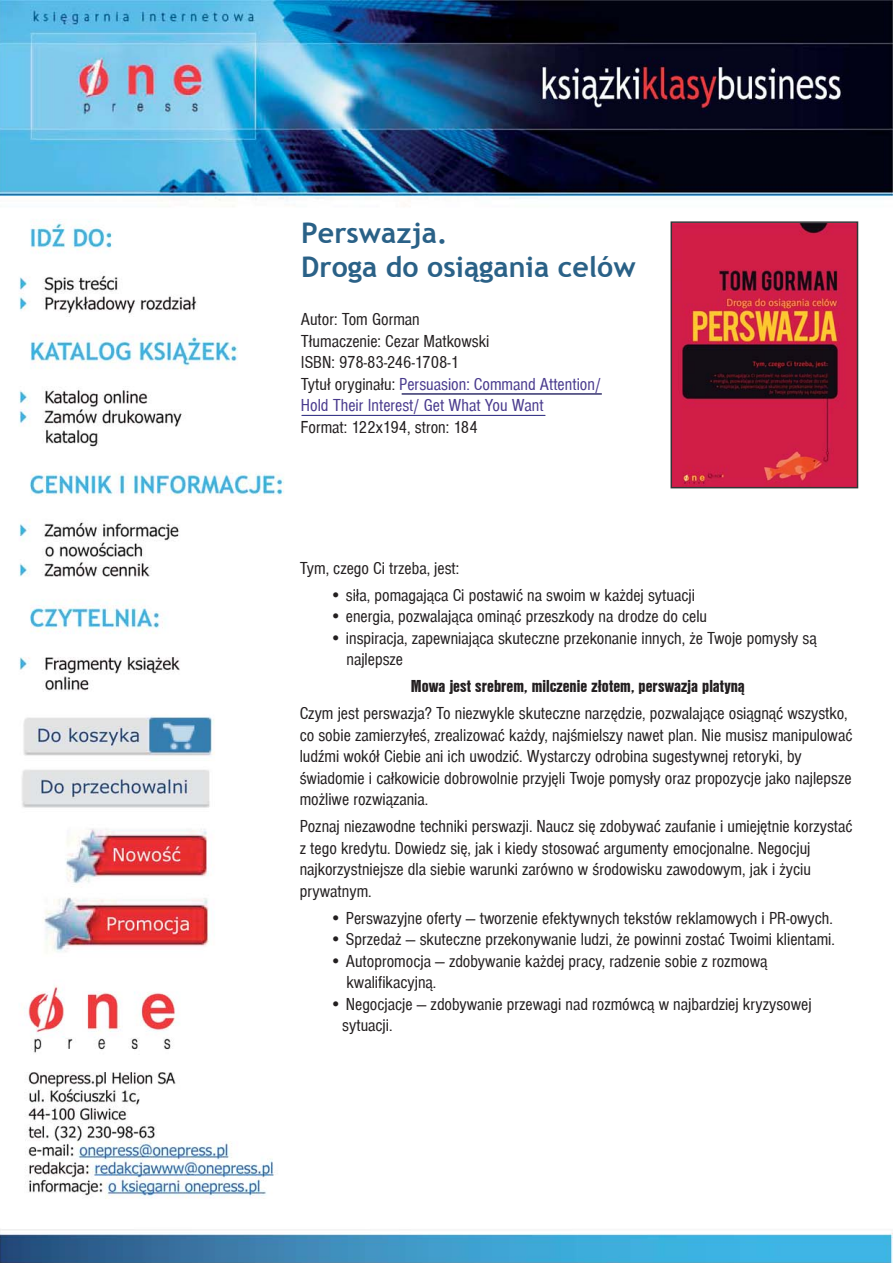
<style>
.page{position:relative;width:893px;height:1263px;background:#fff}
.page>*{position:absolute;margin:0;border:0;box-sizing:border-box;transform-origin:0 0}
.t1{font:700 28.5px/34.2px "Trebuchet MS";color:#2a6187}
.t2{font:condensed 18px/21.5px "Nimbus Sans DEE";color:#231f20}
.t3{font:900 condensed 18px "Nimbus Sans DEE";color:#231f20}
.s1{color:#493a8d}
</style>
<div class="page">
<img style="left:0;top:0;width:893px;height:1263px">
<hr style="left:402px;top:394px;width:200px;height:1px;background:#3a3a92">
<hr style="left:302px;top:415px;width:243px;height:1px;background:#3a3a92">
<img style="left:673px;top:224px;width:182px;height:261px">
<div style="left:670px;top:221px;width:188px;height:267px;border:2px solid #333536"></div>
<h1 class="t1" style="left:301px;top:216px;width:336px">Perswazja.<br>Droga do osiągania celów</h1>
<p class="t2" style="left:301px;top:309px;width:302px">Autor: Tom Gorman<br>T³umaczenie: Cezar Matkowski<br>ISBN: 978-83-246-1708-1<br>Tytu³ orygina³u: <span class="s1">Persuasion: Command Attention/<br>Hold Their Interest/ Get What You Want</span></p>
<p class="t2" style="left:301px;top:416px;width:178px">Format: 122x194, stron: 184</p>
<p class="t2" style="left:300px;top:557px;width:161px">Tym, czego Ci trzeba, jest:</p>
<p class="t2" style="left:330px;top:584px;width:367px">• si³a, pomagaj¹ca Ci postawiæ na swoim w ka¿dej sytuacji</p>
<p class="t2" style="left:330px;top:605px;width:379px">• energia, pozwalaj¹ca omin¹æ przeszkody na drodze do celu</p>
<p class="t2" style="left:346px;top:627px;width:472px;text-indent:-17px">• inspiracja, zapewniaj¹ca skuteczne przekonanie innych, ¿e Twoje pomys³y s¹ najlepsze</p>
<p class="t3" style="left:411px;top:675px;width:335px">Mowa jest srebrem, milczenie z³otem, perswazja platyn¹</p>
<p class="t2" style="left:300px;top:702px;width:554px">Czym jest perswazja? To niezwykle skuteczne narzêdzie, pozwalaj¹ce osi¹gn¹æ wszystko, co sobie zamierzy³eœ, zrealizowaæ ka¿dy, najœmielszy nawet plan. Nie musisz manipulowaæ ludŸmi wokó³ Ciebie ani ich uwodziæ. Wystarczy odrobina sugestywnej retoryki, by œwiadomie i ca³kowicie dobrowolnie przyjêli Twoje pomys³y oraz propozycje jako najlepsze mo¿liwe rozwi¹zania.</p>
<p class="t2" style="left:300px;top:815px;width:554px">Poznaj niezawodne techniki perswazji. Naucz siê zdobywaæ zaufanie i umiejêtnie korzystaæ z tego kredytu. Dowiedz siê, jak i kiedy stosowaæ argumenty emocjonalne. Negocjuj najkorzystniejsze dla siebie warunki zarówno w œrodowisku zawodowym, jak i ¿yciu prywatnym.</p>
<p class="t2" style="left:330px;top:907px;width:505px">• Perswazyjne oferty — tworzenie efektywnych tekstów reklamowych i PR-owych.</p>
<p class="t2" style="left:330px;top:929px;width:507px">• Sprzeda¿ — skuteczne przekonywanie ludzi, ¿e powinni zostaæ Twoimi klientami.</p>
<p class="t2" style="left:346px;top:950px;width:422px;text-indent:-17px">• Autopromocja — zdobywanie ka¿dej pracy, radzenie sobie z rozmow¹ kwalifikacyjn¹.</p>
<p class="t2" style="left:342px;top:993px;width:471px;text-indent:-13px">• Negocjacje — zdobywanie przewagi nad rozmówc¹ w najbardziej kryzysowej sytuacji.</p>
</div>
